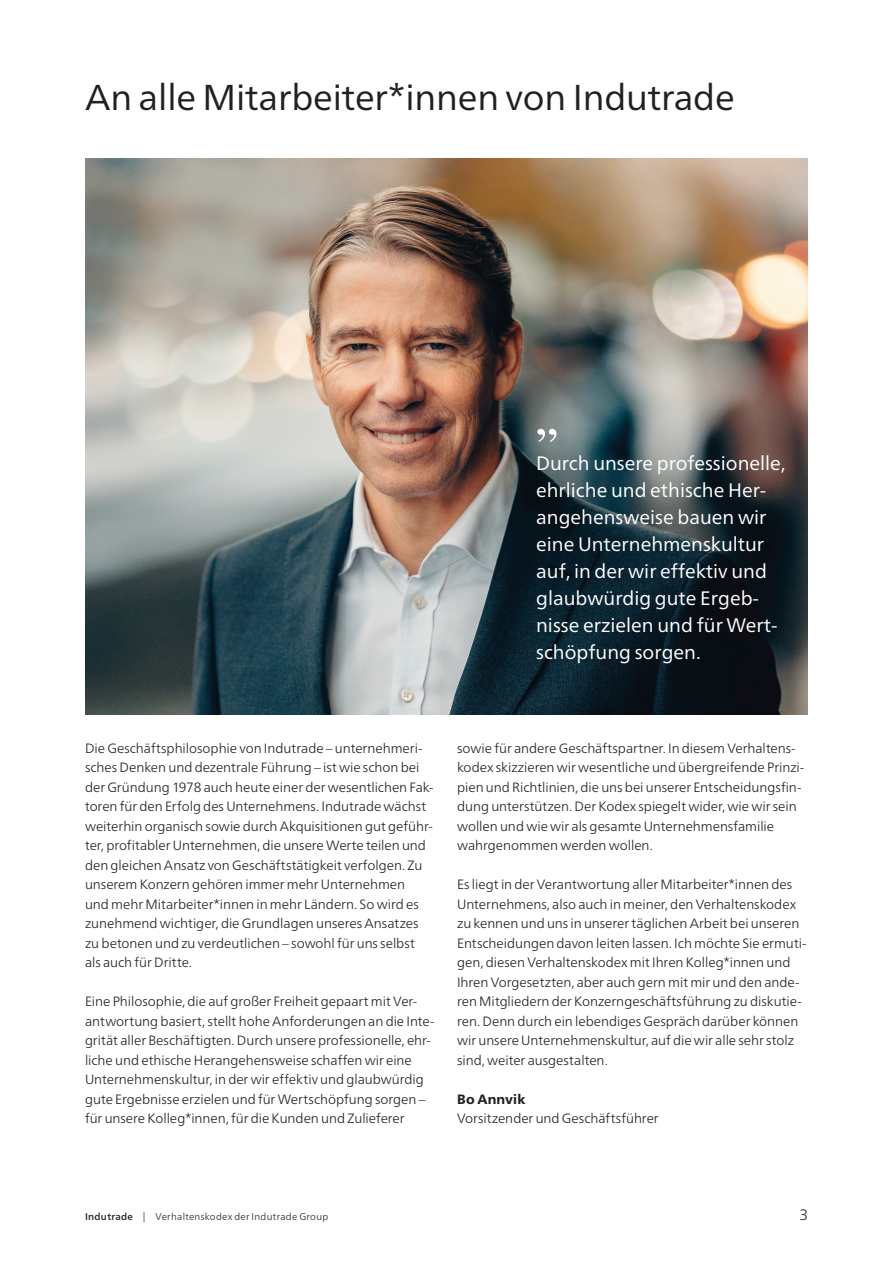
<style>
.page{position:relative;width:893px;height:1263px;background:#fff}
.page>*{position:absolute;margin:0;border:0;box-sizing:border-box;transform-origin:0 0}
.t1{font:36px "Frutiger Neue LTW1 G";letter-spacing:-.005em;color:#231f20}
.t2{font:19.5px/27px "Frutiger Neue LTW1 G";color:#fff}
.t3{font:300 15px "Frutiger Neue LTW1 G";color:#231f20}
.t4{font:300 13.5px/19.5px "Frutiger Neue LTW1 G";color:#231f20}
.t5{font:800 13.5px "Frutiger Neue LTW1 G";letter-spacing:.01em;color:#231f20}
.t6{font:300 9.75px "Frutiger Neue LTW1 G";letter-spacing:.03em;color:#231f20}
.s1{font-weight:500}
</style>
<div class="page">
<img style="left:85px;top:158px;width:723px;height:556px">
<svg style="left:537px;top:429px;width:19px;height:13px"></svg>
<h1 class="t1" style="left:85px;top:76px;width:651px">An alle Mitarbeiter*innen von Indutrade</h1>
<h2 class="t2" style="left:536px;top:449px;width:251px">Durch unsere professionelle, ehrliche und ethische Her&shy;angehensweise bauen wir eine Unternehmenskultur auf, in der wir effektiv und glaubwürdig gute Ergeb&shy;nisse erzielen und für Wert&shy;schöpfung sorgen.</h2>
<p class="t4" style="left:85px;top:738px;width:350px">Die Geschäftsphilosophie von Indutrade – unternehmeri&shy;sches Denken und dezentrale Führung – ist wie schon bei der Gründung 1978 auch heute einer der wesentlichen Fak&shy;toren für den Erfolg des Unternehmens. Indutrade wächst weiterhin organisch sowie durch Akquisitionen gut geführ&shy;ter, profitabler Unternehmen, die unsere Werte teilen und den gleichen Ansatz von Geschäftstätigkeit verfolgen. Zu unserem Konzern gehören immer mehr Unternehmen<br>und mehr Mitarbeiter*innen in mehr Ländern. So wird es zunehmend wichtiger, die Grundlagen unseres Ansatzes zu betonen und zu verdeutlichen – sowohl für uns selbst als auch für Dritte.</p>
<p class="t4" style="left:85px;top:991px;width:351px">Eine Philosophie, die auf großer Freiheit gepaart mit Ver&shy;antwortung basiert, stellt hohe Anforderungen an die Inte&shy;grität aller Beschäftigten. Durch unsere professionelle, ehr&shy;liche und ethische Herangehensweise schaffen wir eine Unternehmenskultur, in der wir effektiv und glaubwürdig gute Ergebnisse erzielen und für Wertschöpfung sorgen – für unsere Kolleg*innen, für die Kunden und Zulieferer</p>
<p class="t4" style="left:457px;top:738px;width:349px">sowie für andere Geschäftspartner. In diesem Verhaltens&shy;kodex skizzieren wir wesentliche und übergreifende Prinzi&shy;pien und Richtlinien, die uns bei unserer Entscheidungsfin&shy;dung unterstützen. Der Kodex spiegelt wider, wie wir sein wollen und wie wir als gesamte Unternehmensfamilie wahrgenommen werden wollen.</p>
<p class="t4" style="left:457px;top:874px;width:351px">Es liegt in der Verantwortung aller Mitarbeiter*innen des Unternehmens, also auch in meiner, den Verhaltenskodex zu kennen und uns in unserer täglichen Arbeit bei unseren Entscheidungen davon leiten lassen. Ich möchte Sie ermuti&shy;gen, diesen Verhaltenskodex mit Ihren Kolleg*innen und Ihren Vorgesetzten, aber auch gern mit mir und den ande&shy;ren Mitgliedern der Konzerngeschäftsführung zu diskutie&shy;ren. Denn durch ein lebendiges Gespräch darüber können wir unsere Unternehmenskultur, auf die wir alle sehr stolz sind, weiter ausgestalten.</p>
<p class="t5" style="left:457px;top:1089px;width:70px">Bo Annvik</p>
<p class="t4" style="left:457px;top:1108px;width:203px">Vorsitzender und Geschäftsführer</p>
<p class="t6" style="left:85px;top:1211px;width:245px"><span class="s1">Indutrade</span> | Verhaltenskodex der Indutrade Group</p>
<p class="t3" style="left:799px;top:1206px;width:10px">3</p>
</div>
